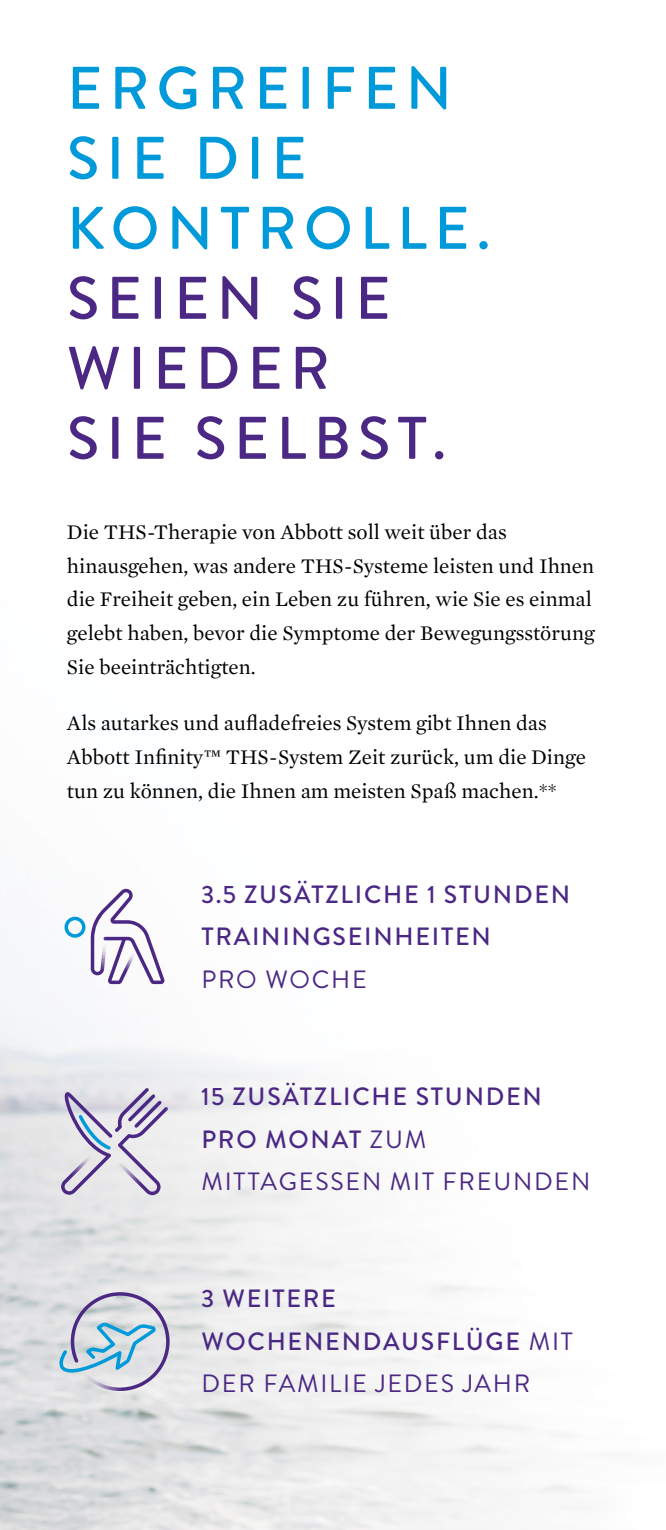
<style>
.page{position:relative;width:666px;height:1530px;background:#fff}
.page>*{position:absolute;margin:0;border:0;box-sizing:border-box;transform-origin:0 0}
.t1{font:500 60px/70px "Brandon Grotesque";letter-spacing:.12em;color:#009ada}
.t2{font:500 60px/70px "Brandon Grotesque";letter-spacing:.12em;color:#4b2884}
.t3{font:500 25px/42.5px "Brandon Grotesque";letter-spacing:.07em;color:#4b2884}
.t4{font:21.25px/33.8px "Mercury Text G1";color:#000}
.s1{font-weight:400}
</style>
<div class="page">
<img style="left:0;top:888px;width:576px;height:642px">
<div style="left:64px;top:916px;width:22px;height:22px;border:3px solid #009ada;border-radius:50%"></div>
<svg style="left:91px;top:889px;width:74px;height:95px"></svg>
<svg style="left:61px;top:1086px;width:107px;height:109px;background:#ccc9d9"></svg>
<svg style="left:60px;top:1292px;width:110px;height:99px;background:#bfcbd9"></svg>
<p class="t1" style="left:67px;top:54px;width:425px">ERGREIFEN<br>SIE DIE<br>KONTROLLE.</p>
<p class="t2" style="left:67px;top:264px;width:325px">SEIEN SIE<br>WIEDER</p>
<p class="t2" style="left:67px;top:404px;width:381px">SIE SELBST.</p>
<p class="t4" style="left:67px;top:514px;width:529px">Die THS-Therapie von Abbott soll weit über das hinausgehen, was andere THS-Systeme leisten und Ihnen die Freiheit geben, ein Leben zu führen, wie Sie es einmal gelebt haben, bevor die Symptome der Bewegungsstörung Sie beeinträchtigten.</p>
<p class="t4" style="left:67px;top:705px;width:520px">Als autarkes und aufladefreies System gibt Ihnen das<br>Abbott Infinity™ THS-System Zeit zurück, um die Dinge tun zu können, die Ihnen am meisten Spaß machen.**</p>
<p class="t3" style="left:201px;top:874px;width:370px">3.5 ZUSÄTZLICHE 1 STUNDEN<br>TRAININGSEINHEITEN<br><span class="s1">PRO WOCHE</span></p>
<p class="t3" style="left:201px;top:1076px;width:391px">15 ZUSÄTZLICHE STUNDEN<br>PRO MONAT <span class="s1">ZUM<br>MITTAGESSEN MIT FREUNDEN</span></p>
<p class="t3" style="left:201px;top:1278px;width:373px">3 WEITERE<br>WOCHENENDAUSFLÜGE <span class="s1">MIT<br>DER FAMILIE JEDES JAHR</span></p>
</div>
